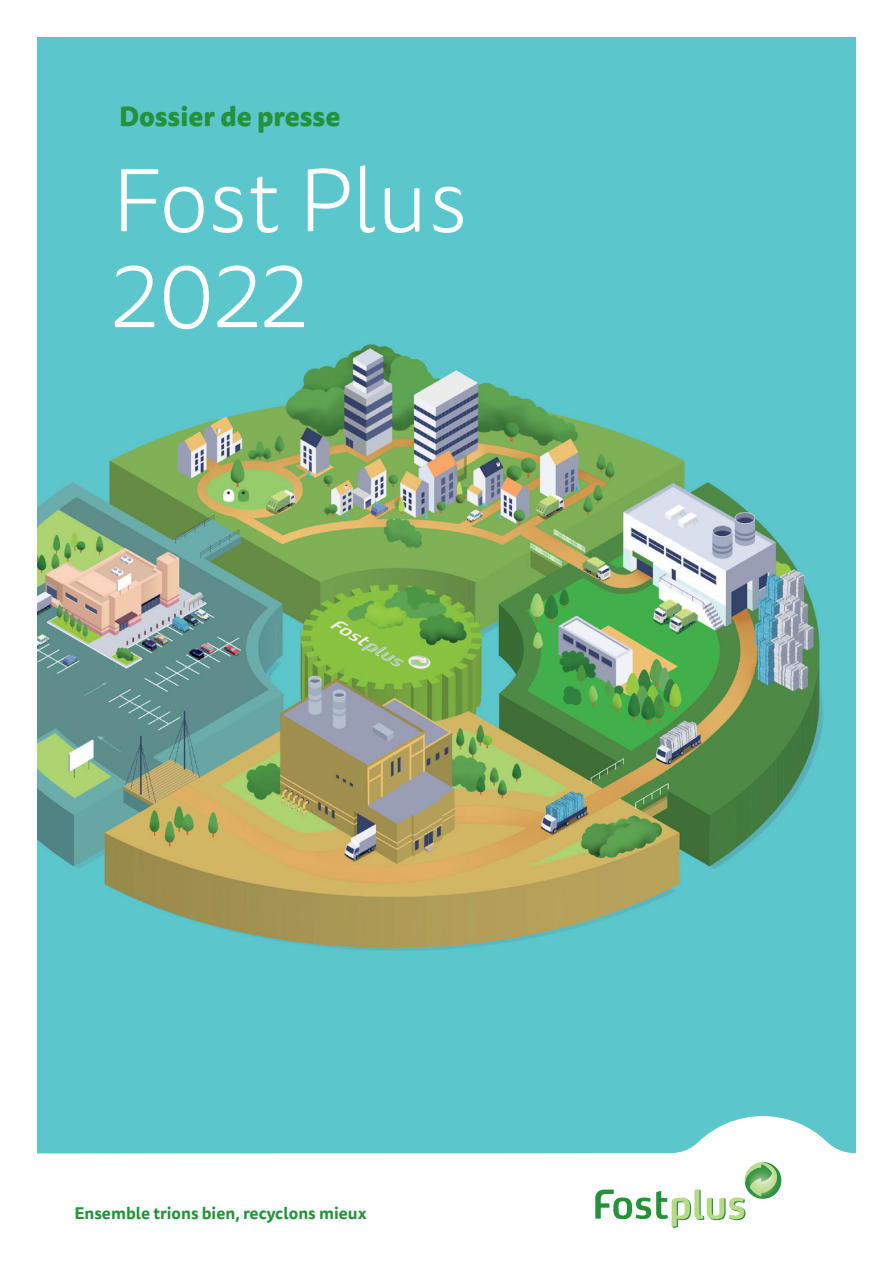
<style>
.page{position:relative;width:893px;height:1263px;background:#fff}
.page>*{position:absolute;margin:0;border:0;box-sizing:border-box;transform-origin:0 0}
.t1{font:300 90px/96px "Tisa Sans Pro";color:#fff}
.t2{font:800 27px "Tisa Sans Pro";color:#24923b}
.t3{font:700 16.5px "Tisa Sans Pro";color:#24923b}
</style>
<div class="page">
<img style="left:37px;top:37px;width:819px;height:1079px">
<svg style="left:37px;top:1116px;width:819px;height:35px;background:#6fcdd2"></svg>
<svg style="left:37px;top:1151px;width:819px;height:77px"></svg>
<h2 class="t2" style="left:119px;top:96px;width:223px">Dossier de presse</h2>
<h1 class="t1" style="left:112px;top:155px;width:358px">Fost Plus<br>2022</h1>
<p class="t3" style="left:74px;top:1201px;width:294px">Ensemble trions bien, recyclons mieux</p>
</div>
